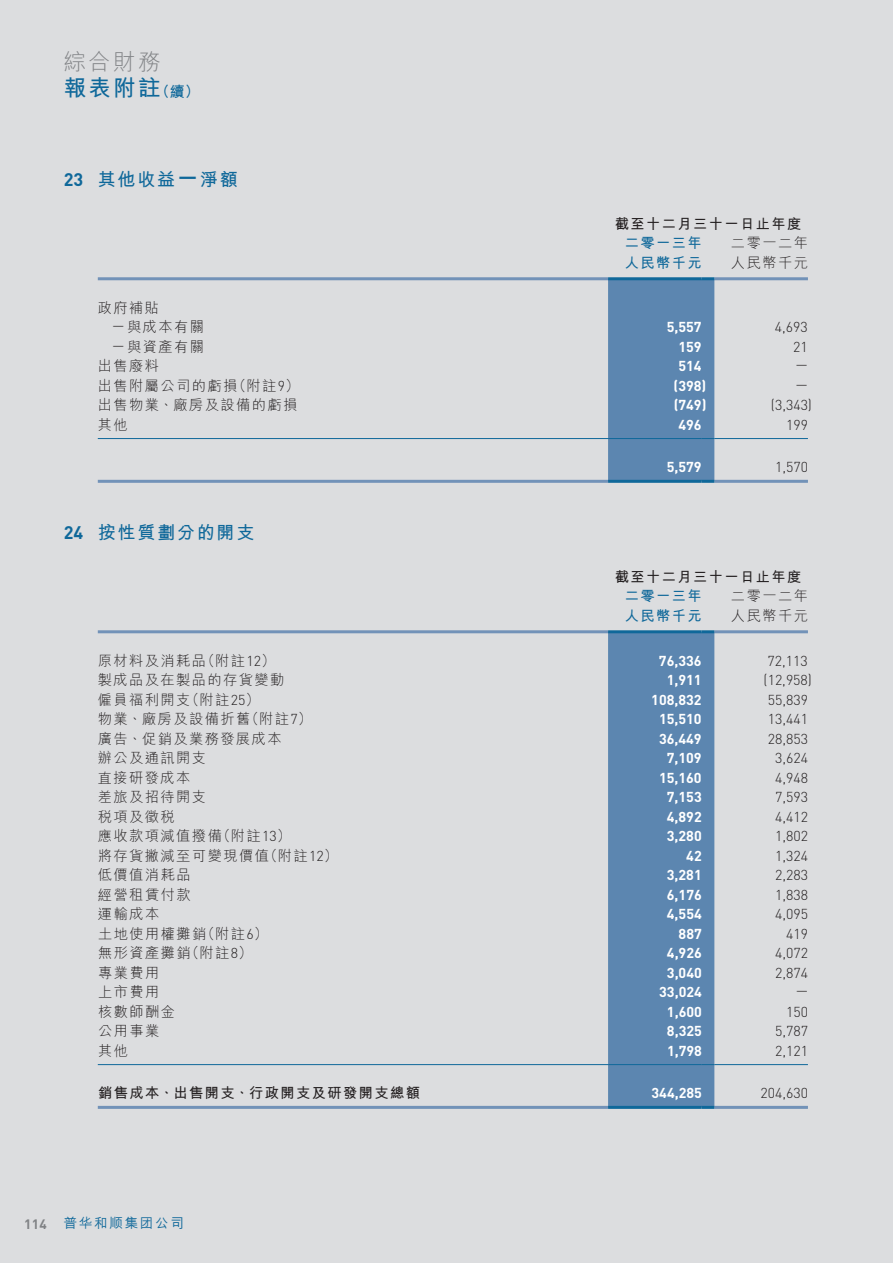
<style>
.page{position:relative;width:893px;height:1263px;background:#dcdddf}
.page>*{position:absolute;margin:0;border:0;box-sizing:border-box;transform-origin:0 0}
.t1{font:300 22.5px/25.5px "M Hei HK";color:#808285}
.t2{font:700 18px "M Hei HK";letter-spacing:.1em;color:#0f689a}
.t3{font:300 14.25px/19.5px "M Hei HK";letter-spacing:.1em;color:#231f20}
.t4{font:700 14.25px "DIN Pro";color:#fff}
.t5{font:300 14.25px "DIN Pro";color:#231f20}
.t6{font:700 14.25px "M Hei HK";letter-spacing:.1em;color:#231f20}
.t7{font:700 14.25px "M Hei HK";letter-spacing:.1em;color:#0f689a}
.t8{font:500 13.5px "M Hei HKS";letter-spacing:.13em;color:#0f689a}
.t9{font:700 13.5px "DIN Pro";color:#808285}
.s1{font-weight:700;color:#0f689a}
.s2{font-weight:700;font-size:15px;color:#0f689a}
.s3{font-family:"DIN Pro"}
</style>
<div class="page">
<hr style="left:98px;top:438px;width:510px;height:1px;background:#0f689a">
<hr style="left:714px;top:438px;width:94px;height:1px;background:#0f689a">
<hr style="left:98px;top:277px;width:510px;height:3px;background:#7292b8">
<hr style="left:714px;top:277px;width:94px;height:3px;background:#7292b8">
<hr style="left:98px;top:480px;width:510px;height:3px;background:#7292b8">
<hr style="left:714px;top:480px;width:94px;height:3px;background:#7292b8">
<div style="left:608px;top:277px;width:106px;height:206px;background:#5c86b0"></div>
<div style="left:608px;top:633px;width:106px;height:473px;background:#5c86b0"></div>
<hr style="left:98px;top:1064px;width:510px;height:1px;background:#0f689a">
<hr style="left:608px;top:1064px;width:94px;height:1px;background:#0f689a">
<svg style="left:702px;top:1064px;width:12px;height:1px"></svg>
<hr style="left:714px;top:1064px;width:94px;height:1px;background:#0f689a">
<hr style="left:98px;top:630px;width:510px;height:3px;background:#7292b8">
<hr style="left:714px;top:630px;width:94px;height:3px;background:#7292b8">
<hr style="left:98px;top:1106px;width:510px;height:3px;background:#7292b8">
<hr style="left:714px;top:1106px;width:94px;height:3px;background:#7292b8">
<hr style="left:608px;top:630px;width:94px;height:3px;background:#0f689a">
<svg style="left:702px;top:630px;width:12px;height:3px"></svg>
<hr style="left:608px;top:1106px;width:94px;height:3px;background:#0f689a">
<svg style="left:702px;top:1106px;width:12px;height:3px"></svg>
<h1 class="t1" style="left:64px;top:49px;width:138px">綜合財務<br><span class="s1">報表附註</span><span class="s2">（續）</span></h1>
<p class="t2" style="left:64px;top:166px;width:175px"><span class="s3">23</span> 其他收益<span class="s3">—</span>淨額</p>
<p class="t3" style="left:112px;top:298px;width:94px;text-indent:-14px">政府補貼<br><span class="s3">—</span>與成本有關</p>
<p class="t6" style="left:615px;top:213px;width:188px">截至十二月三十一日止年度</p>
<p class="t7" style="left:625px;top:233px;width:78px">二零一三年</p>
<p class="t3" style="left:731px;top:233px;width:78px">二零一二年</p>
<p class="t7" style="left:625px;top:252px;width:78px">人民幣千元</p>
<p class="t3" style="left:731px;top:252px;width:78px">人民幣千元</p>
<p class="t4" style="left:667px;top:318px;width:36px">5,557</p>
<p class="t5" style="left:775px;top:318px;width:34px">4,693</p>
<p class="t3" style="left:112px;top:337px;width:94px"><span class="s3">—</span>與資產有關</p>
<p class="t4" style="left:678px;top:337px;width:25px">159</p>
<p class="t5" style="left:793px;top:337px;width:16px">21</p>
<p class="t3" style="left:98px;top:356px;width:63px">出售廢料</p>
<p class="t4" style="left:678px;top:357px;width:25px">514</p>
<p class="t5" style="left:795px;top:354px;width:14px">—</p>
<p class="t3" style="left:98px;top:376px;width:203px">出售附屬公司的虧損（附註<span class="s3">9</span>）</p>
<p class="t4" style="left:674px;top:376px;width:34px">(398)</p>
<p class="t5" style="left:795px;top:374px;width:14px">—</p>
<p class="t3" style="left:98px;top:395px;width:201px">出售物業、廠房及設備的虧損</p>
<p class="t4" style="left:674px;top:396px;width:34px">(749)</p>
<p class="t5" style="left:771px;top:396px;width:43px">(3,343)</p>
<p class="t3" style="left:98px;top:415px;width:31px">其他</p>
<p class="t4" style="left:678px;top:415px;width:25px">496</p>
<p class="t5" style="left:786px;top:415px;width:23px">199</p>
<p class="t4" style="left:667px;top:457px;width:36px">5,579</p>
<p class="t5" style="left:775px;top:457px;width:34px">1,570</p>
<p class="t2" style="left:64px;top:519px;width:192px"><span class="s3">24</span> 按性質劃分的開支</p>
<p class="t6" style="left:615px;top:566px;width:188px">截至十二月三十一日止年度</p>
<p class="t7" style="left:625px;top:586px;width:78px">二零一三年</p>
<p class="t3" style="left:731px;top:586px;width:78px">二零一二年</p>
<p class="t7" style="left:625px;top:605px;width:78px">人民幣千元</p>
<p class="t3" style="left:731px;top:605px;width:78px">人民幣千元</p>
<p class="t3" style="left:98px;top:651px;width:179px">原材料及消耗品（附註<span class="s3">12</span>）</p>
<p class="t4" style="left:659px;top:651px;width:44px">76,336</p>
<p class="t5" style="left:768px;top:651px;width:42px">72,113</p>
<p class="t3" style="left:98px;top:670px;width:188px">製成品及在製品的存貨變動</p>
<p class="t4" style="left:667px;top:671px;width:36px">1,911</p>
<p class="t5" style="left:764px;top:671px;width:50px">(12,958)</p>
<p class="t3" style="left:98px;top:690px;width:163px">僱員福利開支（附註<span class="s3">25</span>）</p>
<p class="t4" style="left:651px;top:690px;width:52px">108,832</p>
<p class="t5" style="left:768px;top:690px;width:42px">55,839</p>
<p class="t3" style="left:98px;top:709px;width:216px">物業、廠房及設備折舊（附註<span class="s3">7</span>）</p>
<p class="t4" style="left:659px;top:710px;width:44px">15,510</p>
<p class="t5" style="left:768px;top:710px;width:42px">13,441</p>
<p class="t3" style="left:98px;top:729px;width:185px">廣告、促銷及業務發展成本</p>
<p class="t4" style="left:659px;top:729px;width:44px">36,449</p>
<p class="t5" style="left:768px;top:729px;width:42px">28,853</p>
<p class="t3" style="left:98px;top:748px;width:110px">辦公及通訊開支</p>
<p class="t4" style="left:667px;top:749px;width:36px">7,109</p>
<p class="t5" style="left:775px;top:749px;width:34px">3,624</p>
<p class="t3" style="left:98px;top:768px;width:94px">直接研發成本</p>
<p class="t4" style="left:659px;top:768px;width:44px">15,160</p>
<p class="t5" style="left:775px;top:768px;width:34px">4,948</p>
<p class="t3" style="left:98px;top:787px;width:110px">差旅及招待開支</p>
<p class="t4" style="left:667px;top:788px;width:36px">7,153</p>
<p class="t5" style="left:775px;top:788px;width:34px">7,593</p>
<p class="t3" style="left:98px;top:807px;width:78px">稅項及徵稅</p>
<p class="t4" style="left:667px;top:807px;width:36px">4,892</p>
<p class="t5" style="left:775px;top:807px;width:34px">4,412</p>
<p class="t3" style="left:98px;top:826px;width:195px">應收款項減值撥備（附註<span class="s3">13</span>）</p>
<p class="t4" style="left:667px;top:827px;width:36px">3,280</p>
<p class="t5" style="left:775px;top:827px;width:34px">1,802</p>
<p class="t3" style="left:98px;top:846px;width:242px">將存貨撇減至可變現價值（附註<span class="s3">12</span>）</p>
<p class="t4" style="left:686px;top:846px;width:17px">42</p>
<p class="t5" style="left:775px;top:846px;width:34px">1,324</p>
<p class="t3" style="left:98px;top:865px;width:94px">低價值消耗品</p>
<p class="t4" style="left:667px;top:865px;width:36px">3,281</p>
<p class="t5" style="left:775px;top:865px;width:34px">2,283</p>
<p class="t3" style="left:98px;top:885px;width:94px">經營租賃付款</p>
<p class="t4" style="left:667px;top:885px;width:36px">6,176</p>
<p class="t5" style="left:775px;top:885px;width:34px">1,838</p>
<p class="t3" style="left:98px;top:904px;width:63px">運輸成本</p>
<p class="t4" style="left:667px;top:904px;width:36px">4,554</p>
<p class="t5" style="left:775px;top:904px;width:34px">4,095</p>
<p class="t3" style="left:98px;top:924px;width:172px">土地使用權攤銷（附註<span class="s3">6</span>）</p>
<p class="t4" style="left:679px;top:924px;width:25px">887</p>
<p class="t5" style="left:786px;top:924px;width:23px">419</p>
<p class="t3" style="left:98px;top:943px;width:156px">無形資產攤銷（附註<span class="s3">8</span>）</p>
<p class="t4" style="left:667px;top:943px;width:36px">4,926</p>
<p class="t5" style="left:775px;top:943px;width:34px">4,072</p>
<p class="t3" style="left:98px;top:963px;width:63px">專業費用</p>
<p class="t4" style="left:667px;top:963px;width:36px">3,040</p>
<p class="t5" style="left:775px;top:963px;width:34px">2,874</p>
<p class="t3" style="left:98px;top:982px;width:63px">上市費用</p>
<p class="t4" style="left:659px;top:982px;width:44px">33,024</p>
<p class="t5" style="left:796px;top:980px;width:14px">—</p>
<p class="t3" style="left:98px;top:1002px;width:78px">核數師酬金</p>
<p class="t4" style="left:667px;top:1002px;width:36px">1,600</p>
<p class="t5" style="left:786px;top:1002px;width:23px">150</p>
<p class="t3" style="left:98px;top:1021px;width:63px">公用事業</p>
<p class="t4" style="left:667px;top:1021px;width:36px">8,325</p>
<p class="t5" style="left:775px;top:1021px;width:34px">5,787</p>
<p class="t3" style="left:98px;top:1041px;width:31px">其他</p>
<p class="t4" style="left:667px;top:1041px;width:36px">1,798</p>
<p class="t5" style="left:775px;top:1041px;width:34px">2,121</p>
<p class="t6" style="left:98px;top:1082px;width:324px">銷售成本、出售開支、行政開支及研發開支總額</p>
<p class="t4" style="left:651px;top:1083px;width:52px">344,285</p>
<p class="t5" style="left:761px;top:1083px;width:49px">204,630</p>
<p class="t9" style="left:24px;top:1215px;width:24px">114</p>
<p class="t8" style="left:64px;top:1213px;width:122px">普華和順集團公司</p>
</div>
